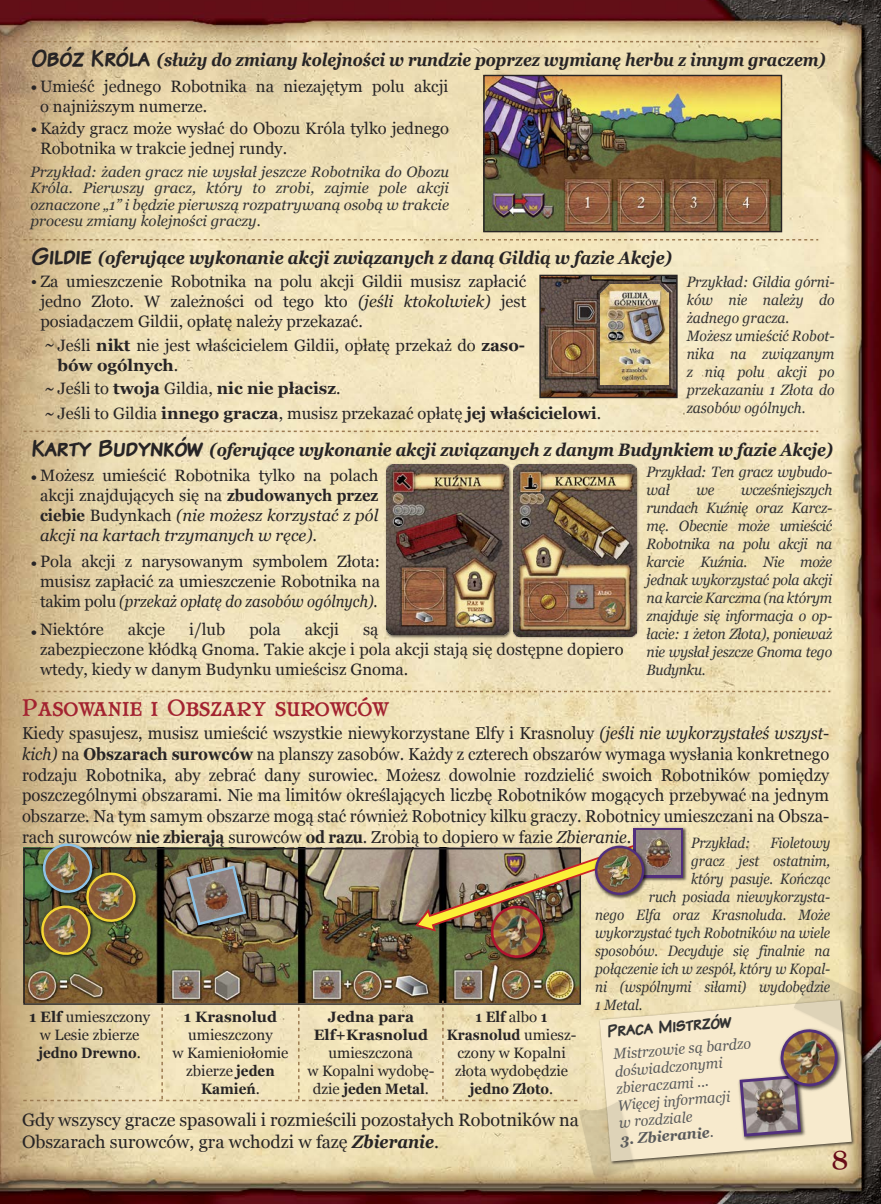
<style>
.page{position:relative;width:881px;height:1204px;background:#fff}
.page>*{position:absolute;margin:0;border:0;box-sizing:border-box;transform-origin:0 0}
.t1{font:24px "Mary Jane Small Caps";color:#680c18}
.t2{font:21px "Mary Jane Small Caps";letter-spacing:.025em;color:#a32330}
.t3{font:italic 700 18px "Georgia";color:#272425;scale:.9 1}
.t4{font:18px/21.6px "Georgia";color:#272425}
.t5{font:18px "Komika Display Kaps";color:#333}
.t6{font:17.25px/20.7px "Georgia";color:#272425;text-align:justify;scale:.96 1}
.t7{font:16.5px/19.8px "Georgia";color:#272425}
.t8{font:italic 15px/18px "Georgia";letter-spacing:-.005em;color:#333;scale:.94 1}
.t9{font:italic 15px "Georgia";letter-spacing:-.005em;color:#333;scale:.9 1}
.t10{font:italic 15px/16.5px "Georgia";letter-spacing:-.005em;color:#333;text-align:justify}
.t11{font:15px/18px "Georgia";color:#272425;text-align:center}
.t12{font:italic 15px/18px "Georgia";letter-spacing:-.005em;color:#333;scale:.93 1}
.t13{font:italic 15px/17.1px "Georgia";color:#595a5b;scale:.95 1}
.t14{font:700 15px/18px "Georgia";color:#272425;text-align:center}
.t15{font:italic 700 15px "Georgia";color:#595a5b;scale:.95 1}
.s1{font-family:"Komika Display Kaps";font-weight:400;font-style:normal;font-size:24px}
.s2{font-size:18px}
.s3{font-style:italic}
.s4{font-weight:700}
.s5{font-weight:400}
.s6{font-weight:700;font-style:italic}
</style>
<div class="page">
<img style="left:0;top:0;width:880px;height:1203px">
<img style="left:485px;top:77px;width:294px;height:153px">
<div style="left:483px;top:75px;width:298px;height:157px;border:1px solid #272425"></div>
<img style="left:376px;top:454px;width:127px;height:193px">
<img style="left:386px;top:464px;width:117px;height:170px">
<img style="left:503px;top:454px;width:144px;height:193px">
<svg style="left:23px;top:239px;width:794px;height:1px"></svg>
<svg style="left:23px;top:430px;width:794px;height:2px;background:#d1bc95"></svg>
<svg style="left:23px;top:41px;width:794px;height:1px"></svg>
<svg style="left:36px;top:690px;width:794px;height:2px;background:#d4bf96"></svg>
<img style="left:26px;top:850px;width:551px;height:120px">
<img style="left:138px;top:870px;width:3px;height:56px">
<img style="left:39px;top:956px;width:57px;height:3px">
<img style="left:184px;top:863px;width:67px;height:67px">
<svg style="left:186px;top:865px;width:60px;height:60px"></svg>
<img style="left:189px;top:868px;width:54px;height:54px">
<img style="left:39px;top:840px;width:99px;height:116px">
<img style="left:42px;top:845px;width:51px;height:48px">
<img style="left:631px;top:825px;width:56px;height:57px">
<div style="left:633px;top:827px;width:49px;height:50px;background:linear-gradient(to right,#512f7e,#512f7e)"></div>
<img style="left:635px;top:830px;width:45px;height:44px">
<img style="left:592px;top:843px;width:57px;height:57px">
<svg style="left:594px;top:845px;width:50px;height:50px"></svg>
<img style="left:597px;top:848px;width:44px;height:44px;border-radius:22px">
<img style="left:488px;top:960px;width:60px;height:3px">
<img style="left:415px;top:844px;width:224px;height:116px">
<img style="left:491px;top:908px;width:51px;height:49px">
<img style="left:541px;top:277px;width:134px;height:119px">
<div style="left:539px;top:275px;width:138px;height:123px;border:1px solid #272425"></div>
<img style="left:791px;top:968px;width:83px;height:71px">
<img style="left:577px;top:1175px;width:60px;height:4px">
<svg style="left:23px;top:970px;width:847px;height:205px;background:#d8c8a3"></svg>
<img style="left:513px;top:464px;width:123px;height:173px">
<img style="left:600px;top:284px;width:68px;height:101px">
<p class="t3" style="left:31px;top:48px;width:884px"><span class="s1">Obóz Króla</span> (służy do zmiany kolejności w rundzie poprzez wymianę herbu z innym graczem)</p>
<p class="t7" style="left:40px;top:76px;width:409px;text-indent:-9px"><span class="s2">•</span>Umieść jednego Robotnika na niezajętym polu akcji o najniższym numerze.</p>
<p class="t7" style="left:40px;top:118px;width:410px;text-indent:-9px"><span class="s2">•</span>Każdy gracz może wysłać do Obozu Króla tylko jednego<br>Robotnika w trakcie jednej rundy.</p>
<p class="t10" style="left:31px;top:163px;width:420px">Przykład: żaden gracz nie wysłał jeszcze Robotnika do Obozu Króla. Pierwszy gracz, który to zrobi, zajmie pole akcji oznaczone „1” i będzie pierwszą rozpatrywaną osobą w trakcie procesu zmiany kolejności graczy.</p>
<p class="t3" style="left:31px;top:246px;width:713px"><span class="s1">Gildie</span> (oferujące wykonanie akcji związanych z daną Gildią w fazie Akcje)</p>
<p class="t7" style="left:40px;top:272px;width:487px;text-align:justify;text-indent:-9px">• Za umieszczenie Robotnika na polu akcji Gildii musisz zapłacić jedno Złoto. W zależności od tego kto <span class="s3">(jeśli ktokolwiek)</span> jest posiadaczem Gildii, opłatę należy przekazać.</p>
<p class="t7" style="left:57px;top:335px;width:469px;text-indent:-13px"><span class="s4">~</span> Jeśli <span class="s4">nikt</span> nie jest właścicielem Gildii, opłatę przekaż do <span class="s4">zaso&shy;bów ogólnych</span>.</p>
<p class="t7" style="left:45px;top:377px;width:558px;line-height:24.5px"><span class="s4">~</span> Jeśli to <span class="s4">twoja</span> Gildia, <span class="s4">nic nie płacisz</span>.<br><span class="s4">~</span> Jeśli to Gildia <span class="s4">innego gracza</span>, musisz przekazać opłatę <span class="s4">jej właścicielowi</span>.</p>
<p class="t12" style="left:686px;top:273px;width:160px">Przykład: Gildia górni&shy;ków nie należy do żadnego gracza.<br>Możesz umieścić Robot&shy;nika na związanym z nią polu akcji po przekazaniu 1 Złota do zasobów ogólnych.</p>
<p class="t3" style="left:31px;top:438px;width:892px"><span class="s1">Karty Budynków</span> (oferujące wykonanie akcji związanych z danym Budynkiem w fazie Akcje)</p>
<p class="t7" style="left:40px;top:466px;width:339px;text-align:justify;text-indent:-9px"><span class="s2">•</span>Możesz umieścić Robotnika tylko na polach akcji znajdujących się na <span class="s4">zbudowanych przez ciebie</span> Budynkach <span class="s3">(nie możesz korzystać z pól akcji na kartach trzymanych w ręce)</span>.</p>
<p class="t7" style="left:31px;top:552px;width:351px;text-align:center"><span class="s2">•</span>Pola akcji z narysowanym symbolem Złota: musisz zapłacić za umieszczenie Robotnika na takim polu <span class="s3">(przekaż opłatę do zasobów ogólnych)</span>.</p>
<p class="t7" style="left:40px;top:619px;width:65px">Niektóre</p>
<p class="t7" style="left:128px;top:619px;width:39px">akcje</p>
<p class="t7" style="left:189px;top:619px;width:38px">i/lub</p>
<p class="t7" style="left:249px;top:619px;width:33px">pola</p>
<p class="t7" style="left:304px;top:619px;width:36px">akcji</p>
<p class="t7" style="left:40px;top:619px;width:584px;text-indent:323px">są<br>zabezpieczone kłódką Gnoma. Takie akcje i pola akcji stają się dostępne dopiero wtedy, kiedy w danym Budynku umieścisz Gnoma.</p>
<p class="t4" style="left:31px;top:621px;width:9px">•</p>
<p class="t2" style="left:22px;top:692px;width:368px">Pasowanie i Obszary surowców</p>
<p class="t8" style="left:646px;top:462px;width:199px">Przykład: Ten gracz wybudo&shy;wał</p>
<p class="t8" style="left:646px;top:480px;width:199px;text-align:justify;text-indent:94px">wcześniejszych rundach Kuźnię oraz Karcz&shy;mę. Obecnie może umieścić Robotnika na polu akcji na karcie Kuźnia. Nie może jednak wykorzystać pola akcji na karcie Karczma (na którym znajduje się informacja o op&shy;łacie: 1 żeton Złota), ponieważ nie wysłał jeszcze Gnoma tego Budynku.</p>
<p class="t8" style="left:696px;top:480px;width:21px">we</p>
<p class="t6" style="left:22px;top:723px;width:842px">Kiedy spasujesz, musisz umieścić wszystkie niewykorzystane Elfy i Krasnoluy <span class="s3">(jeśli nie wykorzystałeś wszyst&shy;kich)</span> na <span class="s4">Obszarach surowców</span> na planszy zasobów. Każdy z czterech obszarów wymaga wysłania konkretnego rodzaju Robotnika, aby zebrać dany surowiec. Możesz dowolnie rozdzielić swoich Robotników pomiędzy poszczególnymi obszarami. Nie ma limitów określających liczbę Robotników mogących przebywać na jednym obszarze. Na tym samym obszarze mogą stać również Robotnicy kilku graczy. Robotnicy umieszczani na Obsza&shy;rach surowców <span class="s4">nie zbierają</span> surowców <span class="s4">od razu</span>. Zrobią to dopiero w fazie <span class="s3">Zbieranie</span>.</p>
<p class="t9" style="left:691px;top:833px;width:67px">Przykład:</p>
<p class="t9" style="left:770px;top:833px;width:68px">Fioletowy</p>
<p class="t9" style="left:691px;top:851px;width:156px">gracz jest ostatnim,</p>
<p class="t9" style="left:691px;top:869px;width:156px">który pasuje. Kończąc</p>
<p class="t9" style="left:648px;top:887px;width:203px">ruch posiada niewykorzysta-</p>
<p class="t9" style="left:595px;top:905px;width:263px">nego Elfa oraz Krasnoluda. Może</p>
<p class="t9" style="left:595px;top:923px;width:263px">wykorzystać tych Robotników na wiele</p>
<p class="t9" style="left:595px;top:941px;width:263px">sposobów. Decyduje się finalnie na</p>
<p class="t9" style="left:595px;top:959px;width:263px">połączenie ich w zespół, który w Kopal-</p>
<p class="t9" style="left:595px;top:977px;width:263px">ni (wspólnymi siłami) wydobędzie</p>
<p class="t9" style="left:595px;top:995px;width:54px">1 Metal.</p>
<p class="t11" style="left:29px;top:1008px;width:123px"><span class="s4">1 Elf</span> umieszczony w Lesie zbierze <span class="s4">jedno Drewno</span>.</p>
<p class="t11" style="left:172px;top:1008px;width:118px"><span class="s4">1 Krasnolud </span>umieszczony<br>w Kamieniołomie zbierze <span class="s4">jeden<br>Kamień</span>.</p>
<p class="t14" style="left:307px;top:1008px;width:128px">Jedna para<br>Elf+Krasnolud <span class="s5">umieszczona<br>w Kopalni wydobę&shy;dzie</span> jeden Metal<span class="s5">.</span></p>
<p class="t11" style="left:446px;top:1008px;width:131px"><span class="s4">1 Elf</span> albo <span class="s4">1<br>Krasnolud</span> umiesz&shy;czony w Kopalni złota wydobędzie <span class="s4">jedno Złoto</span>.</p>
<p class="t5" style="left:606px;top:1019px;width:125px;rotate:-5deg">Praca Mistrzów</p>
<p class="t13" style="left:612px;top:1046px;width:147px;rotate:-5deg">Mistrzowie są bardzo doświadczonymi zbieraczami ...<br>Więcej informacji<br>w rozdziale</p>
<p class="t15" style="left:619px;top:1129px;width:100px;rotate:-5deg">3. Zbieranie<span class="s5">.</span></p>
<p class="t4" style="left:22px;top:1109px;width:558px">Gdy wszyscy gracze spasowali i rozmieścili pozostałych Robotników na<br>Obszarach surowców, gra wchodzi w fazę <span class="s6">Zbieranie</span>.</p>
<p class="t1" style="left:831px;top:1142px;width:17px">8</p>
</div>
